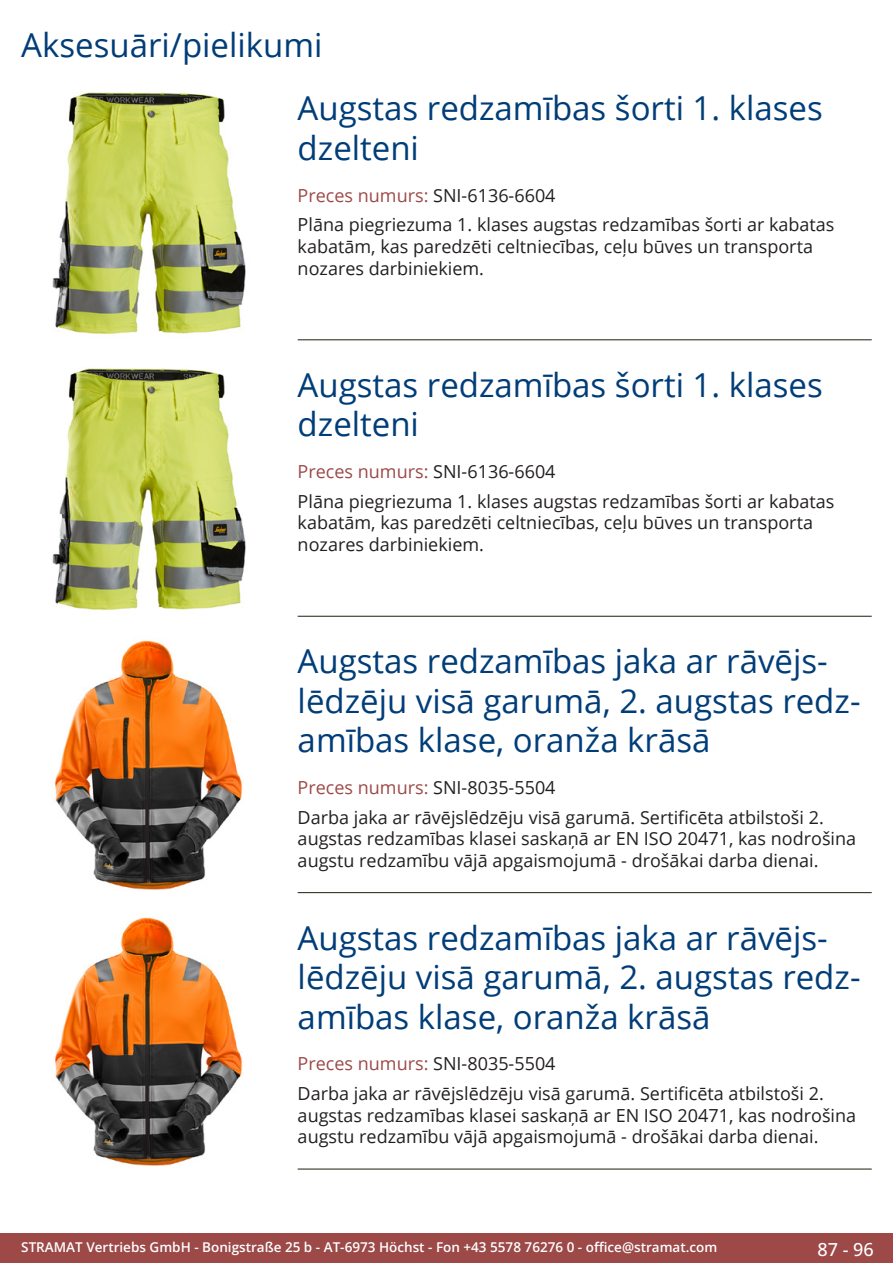
<style>
.page{position:relative;width:893px;height:1263px;background:#fff}
.page>*{position:absolute;margin:0;border:0;box-sizing:border-box;transform-origin:0 0}
.Produkttitel{font:33px/39.6px "Open Sans";color:#003d78}
.RastTitel{font:33px "Open Sans";color:#003d78}
.Beschreibung_Text{font:18px/21.6px "Open Sans";color:#231f20}
.TechDaten_Überschrif{font:18px "Open Sans";color:#9c4948}
.t1{font:500 18px "Open Sans";color:#fff}
.t2{font:600 13.5px "Open Sans";color:#fff}
.s1{color:#231f20}
</style>
<div class="page">
<div style="left:0;top:1233px;width:893px;height:30px;background:#9c4948"></div>
<hr style="left:298px;top:340px;width:574px;height:1px;background:#201d08">
<hr style="left:298px;top:616px;width:574px;height:1px;background:#201d08">
<hr style="left:298px;top:892px;width:574px;height:1px;background:#201d08">
<hr style="left:298px;top:1169px;width:574px;height:1px;background:#201d08">
<img style="left:52px;top:92px;width:194px;height:242px">
<img style="left:52px;top:368px;width:194px;height:242px">
<img style="left:55px;top:640px;width:188px;height:250px">
<img style="left:55px;top:917px;width:188px;height:249px">
<p class="RastTitel" style="left:21px;top:22px;width:303px">Aksesuāri/pielikumi</p>
<p class="Produkttitel" style="left:298px;top:88px;width:527px">Augstas redzamības šorti 1. klases dzelteni</p>
<p class="TechDaten_Überschrif" style="left:298px;top:183px;width:259px">Preces numurs: <span class="s1">SNI-6136-6604</span></p>
<p class="Beschreibung_Text" style="left:298px;top:214px;width:538px">Plāna piegriezuma 1. klases augstas redzamības šorti ar kabatas kabatām, kas paredzēti celtniecības, ceļu būves un transporta nozares darbiniekiem.</p>
<p class="Produkttitel" style="left:298px;top:364px;width:527px">Augstas redzamības šorti 1. klases dzelteni</p>
<p class="TechDaten_Überschrif" style="left:298px;top:459px;width:259px">Preces numurs: <span class="s1">SNI-6136-6604</span></p>
<p class="Beschreibung_Text" style="left:298px;top:490px;width:538px">Plāna piegriezuma 1. klases augstas redzamības šorti ar kabatas kabatām, kas paredzēti celtniecības, ceļu būves un transporta nozares darbiniekiem.</p>
<p class="Produkttitel" style="left:298px;top:640px;width:562px">Augstas redzamības jaka ar rāvējs&shy;lēdzēju visā garumā, 2. augstas redz&shy;amības klase, oranža krāsā</p>
<p class="TechDaten_Überschrif" style="left:298px;top:775px;width:259px">Preces numurs: <span class="s1">SNI-8035-5504</span></p>
<p class="Beschreibung_Text" style="left:298px;top:806px;width:560px">Darba jaka ar rāvējslēdzēju visā garumā. Sertificēta atbilstoši 2. augstas redzamības klasei saskaņā ar EN ISO 20471, kas nodrošina augstu redzamību vājā apgaismojumā - drošākai darba dienai.</p>
<p class="Produkttitel" style="left:298px;top:917px;width:562px">Augstas redzamības jaka ar rāvējs&shy;lēdzēju visā garumā, 2. augstas redz&shy;amības klase, oranža krāsā</p>
<p class="TechDaten_Überschrif" style="left:298px;top:1051px;width:259px">Preces numurs: <span class="s1">SNI-8035-5504</span></p>
<p class="Beschreibung_Text" style="left:298px;top:1082px;width:560px">Darba jaka ar rāvējslēdzēju visā garumā. Sertificēta atbilstoši 2. augstas redzamības klasei saskaņā ar EN ISO 20471, kas nodrošina augstu redzamību vājā apgaismojumā - drošākai darba dienai.</p>
<p class="t2" style="left:21px;top:1238px;width:698px">STRAMAT Vertriebs GmbH - Bonigstraße 25 b - AT-6973 Höchst - Fon +43 5578 76276 0 - office@stramat.com</p>
<p class="t1" style="left:817px;top:1237px;width:58px">87 - 96</p>
</div>
